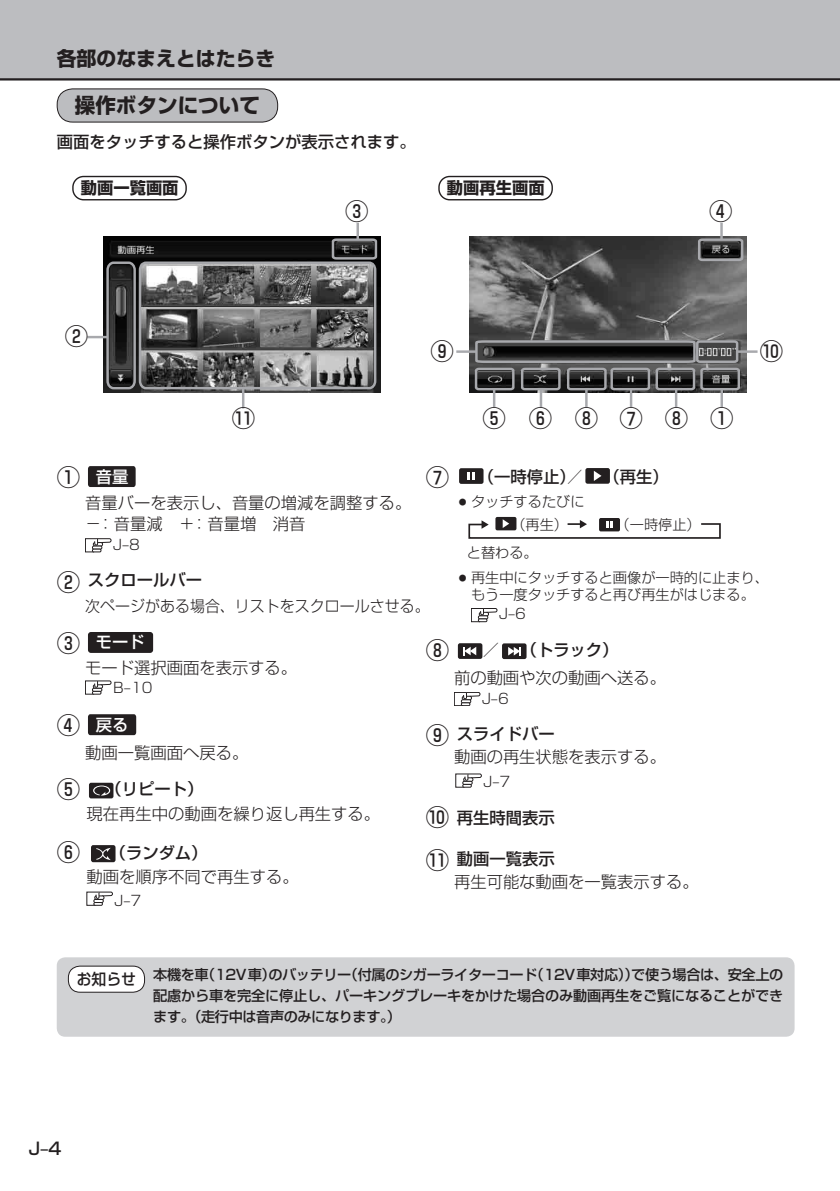
<style>
.page{position:relative;width:840px;height:1191px;background:#fff}
.page>*{position:absolute;margin:0;border:0;box-sizing:border-box;transform-origin:0 0}
.t1{font:500 23.4px "Shin Go Pro";letter-spacing:.94em;color:#231f20}
.t2{font:700 20.6px "Shin Go Pro";color:#231f20}
.t3{font:700 19.8px "Shin Go Pro";color:#231f20}
.t4{font:500 17px "Shin Go Pro";color:#231f20}
.t5{font:300 16.2px/23.4px "Shin Go Pro";color:#231f20}
.t6{font:500 16.2px "Shin Go Pro";color:#231f20}
.t7{font:700 16.2px "Shin Go Pro";color:#231f20}
.t8{font:500 16.2px "Shin Go Pro";color:#231f20;scale:.94 1}
.t9{font:300 15.6px "Shin Go Pro";color:#231f20;scale:.96 1}
.t10{font:500 15.6px "Shin Go Pro";color:#231f20;scale:.95 1}
.t11{font:500 14.2px/21.2px "Shin Go Pro";letter-spacing:-.015em;color:#231f20;text-align:justify}
.t12{font:300 14.2px/22.6px "Shin Go Pro";color:#231f20}
.s1{font-weight:500;font-size:23.4px}
.s2{font-weight:500;color:#fff}
.s3{font-size:23.4px}
.s4{font-weight:500}
.s5{font-family:"NAVI Win Normal";font-weight:400;font-size:13.8px}
</style>
<div class="page">
<div style="left:0;top:0;width:839px;height:79px;background:#bcbdc0"></div>
<hr style="left:0;top:78px;width:839px;height:3px;background:#231f20">
<div style="left:88px;top:466px;width:47px;height:21px;background:#231f20;border-radius:3px"></div>
<svg style="left:85px;top:538px;width:26px;height:14px"></svg>
<div style="left:88px;top:632px;width:65px;height:21px;background:#231f20;border-radius:3px"></div>
<svg style="left:85px;top:680px;width:26px;height:14px"></svg>
<div style="left:88px;top:714px;width:48px;height:21px;background:#231f20;border-radius:3px"></div>
<div style="left:89px;top:782px;width:24px;height:16px;background:#231f20;border-radius:2px"></div>
<svg style="left:93px;top:785px;width:17px;height:10px"></svg>
<div style="left:91px;top:845px;width:24px;height:17px;background:#231f20;border-radius:2px"></div>
<svg style="left:96px;top:848px;width:15px;height:12px"></svg>
<svg style="left:86px;top:891px;width:27px;height:14px"></svg>
<div style="left:459px;top:468px;width:24px;height:16px;background:#231f20;border-radius:2px"></div>
<svg style="left:467px;top:472px;width:8px;height:8px"></svg>
<div style="left:585px;top:468px;width:24px;height:16px;background:#231f20;border-radius:2px"></div>
<svg style="left:593px;top:471px;width:8px;height:10px"></svg>
<div style="left:495px;top:517px;width:21px;height:13px;background:#231f20;border-radius:2px"></div>
<div style="left:598px;top:518px;width:21px;height:13px;background:#231f20;border-radius:2px"></div>
<svg style="left:471px;top:608px;width:26px;height:14px"></svg>
<div style="left:457px;top:643px;width:25px;height:16px;background:#231f20;border-radius:2px"></div>
<svg style="left:463px;top:647px;width:13px;height:8px"></svg>
<div style="left:501px;top:643px;width:25px;height:16px;background:#231f20;border-radius:2px"></div>
<svg style="left:508px;top:647px;width:12px;height:8px"></svg>
<svg style="left:454px;top:692px;width:26px;height:14px"></svg>
<svg style="left:455px;top:773px;width:26px;height:14px"></svg>
<div style="left:72px;top:176px;width:115px;height:24px;border:1px solid #231f20;border-radius:11px"></div>
<img style="left:103px;top:236px;width:277px;height:157px">
<div style="left:438px;top:176px;width:114px;height:24px;border:1px solid #231f20;border-radius:11px"></div>
<img style="left:469px;top:236px;width:276px;height:157px">
<hr style="left:356px;top:223px;width:3px;height:17px;background:#a8a9ad">
<hr style="left:87px;top:336px;width:21px;height:2px;background:#a8a9ad">
<svg style="left:696px;top:223px;width:48px;height:39px"></svg>
<hr style="left:456px;top:350px;width:20px;height:3px;background:#a8a9ad">
<hr style="left:737px;top:350px;width:20px;height:3px;background:#a8a9ad">
<svg style="left:473px;top:339px;width:267px;height:68px"></svg>
<hr style="left:539px;top:389px;width:3px;height:18px;background:#a8a9ad">
<hr style="left:492px;top:389px;width:3px;height:18px;background:#a8a9ad">
<svg style="left:105px;top:237px;width:273px;height:153px;background:#5d5d5e"></svg>
<hr style="left:242px;top:387px;width:2px;height:21px;background:#a8a9ad">
<svg style="left:468px;top:519px;width:253px;height:20px"></svg>
<div style="left:57px;top:89px;width:220px;height:33px;background:#bcbdc0;border-radius:16px"></div>
<div style="left:57px;top:88px;width:221px;height:34px;border:1px solid #231f20;border-radius:16px"></div>
<div style="left:57px;top:957px;width:737px;height:79px;background:#d1d2d4;border-radius:9px"></div>
<div style="left:68px;top:966px;width:76px;height:26px;background:#fff;border-radius:12px"></div>
<div style="left:68px;top:965px;width:77px;height:27px;border:1px solid #231f20;border-radius:12px"></div>
<p class="t3" style="left:57px;top:42px;width:220px">各部のなまえとはたらき</p>
<p class="t2" style="left:75px;top:89px;width:186px">操作ボタンについて</p>
<p class="t6" style="left:57px;top:128px;width:360px">画面をタッチすると操作ボタンが表示されます。</p>
<p class="t7" style="left:81px;top:175px;width:99px">動画一覧画面</p>
<p class="t7" style="left:446px;top:175px;width:99px">動画再生画面</p>
<h1 class="t1" style="left:345px;top:192px;width:25px">③</h1>
<h1 class="t1" style="left:708px;top:192px;width:25px">④</h1>
<h1 class="t1" style="left:65px;top:317px;width:25px">②</h1>
<h1 class="t1" style="left:430px;top:332px;width:25px">⑨</h1>
<h1 class="t1" style="left:759px;top:332px;width:25px">⑩</h1>
<h1 class="t1" style="left:232px;top:399px;width:25px">⑪</h1>
<h1 class="t1" style="left:482px;top:399px;width:252px">⑤⑥⑧⑦⑧①</h1>
<p class="t5" style="left:85px;top:461px;width:327px;line-height:26.6px;text-indent:-28px"><span class="s1">①</span> <span class="s2">音量<br></span>音量バーを表示し、音量の増減を調整する。</p>
<p class="t5" style="left:85px;top:510px;width:222px">－：音量減　＋：音量増　消音</p>
<p class="t12" style="left:113px;top:531px;width:28px">J–8</p>
<p class="t6" style="left:57px;top:567px;width:147px"><span class="s3">②</span> スクロールバー</p>
<p class="t9" style="left:85px;top:593px;width:360px">次ページがある場合、リストをスクロールさせる。</p>
<p class="t5" style="left:85px;top:628px;width:213px;line-height:25.2px;text-indent:-28px"><span class="s1">③</span> <span class="s2">モード<br></span>モード選択画面を表示する。</p>
<p class="t12" style="left:113px;top:674px;width:41px">B–10</p>
<p class="t5" style="left:85px;top:708px;width:164px;line-height:28px;text-indent:-28px"><span class="s1">④</span> <span class="s2">戻る<br></span>動画一覧画面へ戻る。</p>
<p class="t5" style="left:86px;top:774px;width:295px;line-height:24.8px;text-indent:-30px"><span class="s1">⑤</span> <span class="s4">（リピート）<br></span>現在再生中の動画を繰り返し再生する。</p>
<h1 class="t1" style="left:57px;top:833px;width:25px">⑥</h1>
<p class="t6" style="left:110px;top:839px;width:99px">（ランダム）</p>
<p class="t5" style="left:86px;top:863px;width:213px">動画を順序不同で再生する。</p>
<p class="t12" style="left:114px;top:887px;width:28px">J–7</p>
<h1 class="t1" style="left:425px;top:457px;width:25px">⑦</h1>
<p class="t8" style="left:478px;top:463px;width:112px">（一時停止）／</p>
<p class="t8" style="left:604px;top:463px;width:69px">（再生）</p>
<p class="t12" style="left:511px;top:489px;width:75px;text-indent:-56px"><span class="s5">¡</span>タッチするたびに（再生）</p>
<p class="t12" style="left:615px;top:511px;width:87px">（一時停止）</p>
<p class="t12" style="left:455px;top:538px;width:314px;line-height:24.8px;text-indent:11px">と替わる。<br><span class="s5">¡</span>再生中にタッチすると画像が一時的に止まり、</p>
<p class="t12" style="left:499px;top:584px;width:257px;line-height:18.8px;text-indent:-28px">もう一度タッチすると再び再生がはじまる。<br>J–6</p>
<h1 class="t1" style="left:425px;top:631px;width:25px">⑧</h1>
<p class="t6" style="left:482px;top:637px;width:18px">／</p>
<p class="t6" style="left:520px;top:637px;width:99px">（トラック）</p>
<p class="t5" style="left:454px;top:664px;width:213px">前の動画や次の動画へ送る。</p>
<p class="t12" style="left:482px;top:686px;width:28px">J–6</p>
<p class="t5" style="left:454px;top:720px;width:213px;text-indent:-28px"><span class="s1">⑨</span> <span class="s4">スライドバー<br></span>動画の再生状態を表示する。</p>
<p class="t12" style="left:483px;top:768px;width:28px">J–7</p>
<p class="t6" style="left:425px;top:804px;width:130px"><span class="s3">⑩</span> 再生時間表示</p>
<p class="t5" style="left:454px;top:844px;width:246px;text-indent:-28px"><span class="s1">⑪</span> <span class="s4">動画一覧表示<br></span>再生可能な動画を一覧表示する。</p>
<p class="t10" style="left:77px;top:966px;width:64px">お知らせ</p>
<p class="t11" style="left:153px;top:962px;width:631px">本機を車（12V車）のバッテリー（付属のシガーライターコード（12V車対応））で使う場合は、安全上の配慮から車を完全に停止し、パーキングブレーキをかけた場合のみ動画再生をご覧になることができます。（走行中は音声のみになります。）</p>
<p class="t4" style="left:28px;top:1134px;width:35px">J–4</p>
</div>
